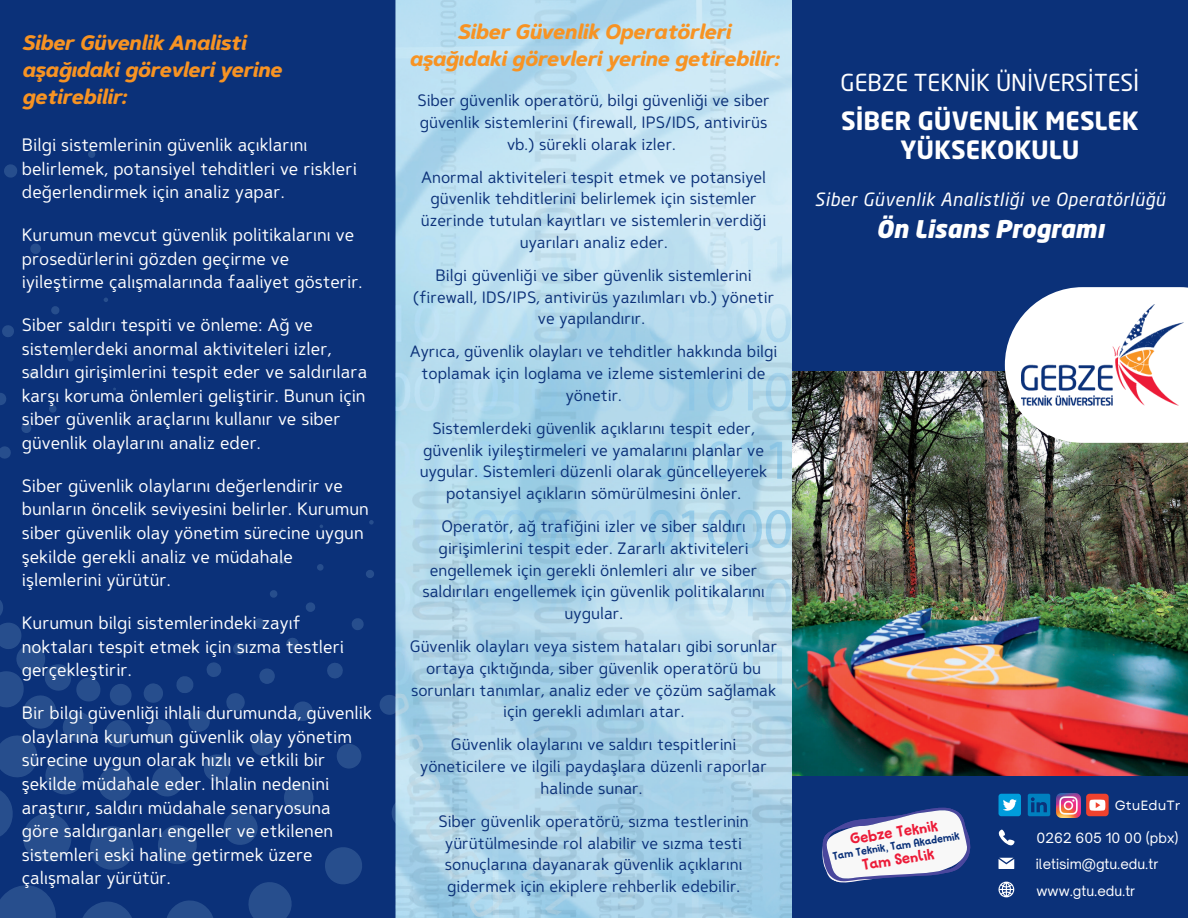
<style>
.page{position:relative;width:1188px;height:918px;background:#0b3179}
.page>*{position:absolute;margin:0;border:0;box-sizing:border-box;transform-origin:0 0}
.t1{font:24.9px/29.1px "Neo Sans Bold TR";color:#fff;text-align:center}
.t2{font:24px "Neo Sans Black Italic TR";color:#fff}
.t3{font:23.1px "Neo Sans TR";color:#fff}
.t4{font:italic 700 21px/27px "Caldina";letter-spacing:-.01em;color:#f79323}
.t5{font:18px/23.7px "Caldina";color:#fff}
.t6{font:18px "Neo Sans Italic TR";letter-spacing:.03em;color:#fff}
.t7{font:16.5px/21.8px "Caldina";color:#0b3179;text-align:center}
.t8{font:15.75px "Glitter Candy DEMO";color:#ec1b38}
.t9{font:13.5px "Open Sauce One";color:#fff}
.t10{font:13.35px "Garet";color:#fff}
.t11{font:11.25px "Glitter Candy DEMO";color:#0b3179}
</style>
<div class="page">
<img style="left:396px;top:0;width:396px;height:918px">
<svg style="left:30px;top:243px;width:11px;height:11px"></svg>
<svg style="left:97px;top:233px;width:6px;height:6px"></svg>
<svg style="left:158px;top:825px;width:39px;height:39px"></svg>
<svg style="left:223px;top:811px;width:35px;height:34px"></svg>
<svg style="left:284px;top:783px;width:29px;height:30px"></svg>
<svg style="left:337px;top:744px;width:24px;height:25px"></svg>
<svg style="left:379px;top:695px;width:21px;height:20px"></svg>
<svg style="left:410px;top:638px;width:17px;height:17px"></svg>
<div style="left:428px;top:577px;width:12px;height:11px;background:#aad2e6;border-radius:5px"></div>
<svg style="left:433px;top:514px;width:6px;height:6px"></svg>
<svg style="left:4px;top:164px;width:13px;height:14px"></svg>
<svg style="left:88px;top:150px;width:8px;height:8px"></svg>
<svg style="left:0;top:885px;width:56px;height:33px"></svg>
<svg style="left:83px;top:901px;width:49px;height:17px"></svg>
<svg style="left:167px;top:900px;width:46px;height:18px"></svg>
<svg style="left:248px;top:882px;width:44px;height:36px"></svg>
<svg style="left:325px;top:847px;width:37px;height:37px"></svg>
<svg style="left:392px;top:797px;width:31px;height:32px"></svg>
<svg style="left:446px;top:735px;width:26px;height:26px"></svg>
<svg style="left:484px;top:663px;width:22px;height:22px"></svg>
<svg style="left:508px;top:586px;width:14px;height:14px"></svg>
<svg style="left:513px;top:507px;width:8px;height:7px"></svg>
<svg style="left:2px;top:325px;width:12px;height:12px"></svg>
<svg style="left:51px;top:306px;width:8px;height:9px"></svg>
<svg style="left:104px;top:298px;width:4px;height:4px"></svg>
<svg style="left:152px;top:766px;width:31px;height:31px"></svg>
<svg style="left:204px;top:754px;width:27px;height:27px"></svg>
<svg style="left:251px;top:732px;width:24px;height:24px"></svg>
<svg style="left:293px;top:701px;width:20px;height:20px"></svg>
<svg style="left:327px;top:663px;width:16px;height:16px"></svg>
<svg style="left:352px;top:618px;width:12px;height:12px"></svg>
<div style="left:366px;top:570px;width:8px;height:8px;background:#274e8d;border-radius:50%"></div>
<svg style="left:369px;top:520px;width:5px;height:5px"></svg>
<svg style="left:0;top:393px;width:6px;height:12px"></svg>
<svg style="left:28px;top:370px;width:10px;height:10px"></svg>
<svg style="left:67px;top:355px;width:7px;height:7px"></svg>
<svg style="left:109px;top:348px;width:4px;height:4px"></svg>
<svg style="left:147px;top:719px;width:25px;height:25px"></svg>
<svg style="left:188px;top:710px;width:22px;height:22px"></svg>
<svg style="left:226px;top:693px;width:19px;height:19px"></svg>
<svg style="left:259px;top:668px;width:16px;height:16px"></svg>
<svg style="left:286px;top:638px;width:13px;height:12px"></svg>
<svg style="left:306px;top:602px;width:9px;height:10px"></svg>
<div style="left:317px;top:564px;width:7px;height:7px;background:#274e8d;border-radius:50%"></div>
<svg style="left:0;top:446px;width:11px;height:13px"></svg>
<svg style="left:21px;top:423px;width:10px;height:10px"></svg>
<svg style="left:49px;top:405px;width:8px;height:8px"></svg>
<svg style="left:80px;top:393px;width:5px;height:5px"></svg>
<svg style="left:0;top:600px;width:134px;height:270px"></svg>
<svg style="left:144px;top:683px;width:19px;height:20px"></svg>
<svg style="left:176px;top:676px;width:17px;height:17px"></svg>
<svg style="left:206px;top:662px;width:15px;height:15px"></svg>
<svg style="left:233px;top:643px;width:12px;height:12px"></svg>
<svg style="left:254px;top:618px;width:10px;height:10px"></svg>
<svg style="left:270px;top:590px;width:7px;height:8px"></svg>
<svg style="left:279px;top:559px;width:5px;height:6px"></svg>
<svg style="left:999px;top:858px;width:15px;height:11px"></svg>
<svg style="left:999px;top:882px;width:15px;height:15px"></svg>
<svg style="left:999px;top:830px;width:16px;height:15px"></svg>
<img style="left:792px;top:372px;width:396px;height:404px">
<svg style="left:1005px;top:287px;width:183px;height:156px;background:#d4d9e0"></svg>
<img style="left:1021px;top:304px;width:162px;height:101px">
<img style="left:1057px;top:794px;width:23px;height:23px">
<div style="left:999px;top:794px;width:22px;height:22px;background:#009ddc;border-radius:3px"></div>
<svg style="left:1003px;top:799px;width:14px;height:12px"></svg>
<svg style="left:1028px;top:794px;width:22px;height:22px"></svg>
<div style="left:1086px;top:794px;width:23px;height:22px;background:#ef422e;border-radius:3px"></div>
<svg style="left:1089px;top:800px;width:16px;height:11px"></svg>
<svg style="left:810px;top:767px;width:174px;height:116px"></svg>
<p class="t4" style="left:22px;top:29px;width:225px">Siber Güvenlik Analisti</p>
<p class="t4" style="left:22px;top:56px;width:261px">aşağıdaki görevleri yerine getirebilir:</p>
<p class="t5" style="left:22px;top:133px;width:337px">Bilgi sistemlerinin güvenlik açıklarını belirlemek, potansiyel tehditleri ve riskleri değerlendirmek için analiz yapar.</p>
<p class="t5" style="left:22px;top:223px;width:342px">Kurumun mevcut güvenlik politikalarını ve prosedürlerini gözden geçirme ve iyileştirme çalışmalarında faaliyet gösterir.</p>
<p class="t5" style="left:22px;top:313px;width:347px">Siber saldırı tespiti ve önleme: Ağ ve sistemlerdeki anormal aktiviteleri izler, saldırı girişimlerini tespit eder ve saldırılara karşı koruma önlemleri geliştirir. Bunun için siber güvenlik araçlarını kullanır ve siber güvenlik olaylarını analiz eder.</p>
<p class="t5" style="left:22px;top:474px;width:348px">Siber güvenlik olaylarını değerlendirir ve bunların öncelik seviyesini belirler. Kurumun siber güvenlik olay yönetim sürecine uygun şekilde gerekli analiz ve müdahale işlemlerini yürütür.</p>
<p class="t5" style="left:22px;top:611px;width:324px">Kurumun bilgi sistemlerindeki zayıf noktaları tespit etmek için sızma testleri gerçekleştirir.</p>
<p class="t5" style="left:22px;top:701px;width:352px">Bir bilgi güvenliği ihlali durumunda, güvenlik olaylarına kurumun güvenlik olay yönetim sürecine uygun olarak hızlı ve etkili bir şekilde müdahale eder. İhlalin nedenini araştırır, saldırı müdahale senaryosuna göre saldırganları engeller ve etkilenen sistemleri eski haline getirmek üzere çalışmalar yürütür.</p>
<p class="t4" style="left:409px;top:17px;width:371px;line-height:27.8px;text-align:center">Siber Güvenlik Operatörleri aşağıdaki görevleri yerine getirebilir:</p>
<p class="t7" style="left:417px;top:89px;width:354px">Siber güvenlik operatörü, bilgi güvenliği ve siber güvenlik sistemlerini (firewall, IPS/IDS, antivirüs vb.) sürekli olarak izler.</p>
<p class="t7" style="left:421px;top:166px;width:347px">Anormal aktiviteleri tespit etmek ve potansiyel güvenlik tehditlerini belirlemek için sistemler üzerinde tutulan kayıtları ve sistemlerin verdiği uyarıları analiz eder.</p>
<p class="t7" style="left:413px;top:264px;width:363px">Bilgi güvenliği ve siber güvenlik sistemlerini (firewall, IDS/IPS, antivirüs yazılımları vb.) yönetir ve yapılandırır.</p>
<p class="t7" style="left:410px;top:340px;width:369px">Ayrıca, güvenlik olayları ve tehditler hakkında bilgi toplamak için loglama ve izleme sistemlerini de yönetir.</p>
<p class="t7" style="left:420px;top:417px;width:349px">Sistemlerdeki güvenlik açıklarını tespit eder, güvenlik iyileştirmeleri ve yamalarını planlar ve uygular. Sistemleri düzenli olarak güncelleyerek potansiyel açıkların sömürülmesini önler.</p>
<p class="t7" style="left:422px;top:515px;width:344px">Operatör, ağ trafiğini izler ve siber saldırı girişimlerini tespit eder. Zararlı aktiviteleri engellemek için gerekli önlemleri alır ve siber saldırıları engellemek için güvenlik politikalarını uygular.</p>
<p class="t7" style="left:410px;top:635px;width:369px">Güvenlik olayları veya sistem hataları gibi sorunlar ortaya çıktığında, siber güvenlik operatörü bu sorunları tanımlar, analiz eder ve çözüm sağlamak için gerekli adımları atar.</p>
<p class="t7" style="left:420px;top:733px;width:348px">Güvenlik olaylarını ve saldırı tespitlerini yöneticilere ve ilgili paydaşlara düzenli raporlar halinde sunar.</p>
<p class="t7" style="left:439px;top:810px;width:312px">Siber güvenlik operatörü, sızma testlerinin yürütülmesinde rol alabilir ve sızma testi sonuçlarına dayanarak güvenlik açıklarını gidermek için ekiplere rehberlik edebilir.</p>
<p class="t8" style="left:849px;top:831px;width:90px;rotate:-9deg">Gebze Teknik</p>
<p class="t3" style="left:841px;top:69px;width:300px">GEBZE TEKNİK ÜNİVERSİTESİ</p>
<p class="t1" style="left:841px;top:105px;width:299px">SİBER GÜVENLİK MESLEK<br>YÜKSEKOKULU</p>
<p class="t6" style="left:815px;top:188px;width:352px">Siber Güvenlik Analistliği ve Operatörlüğü</p>
<p class="t2" style="left:876px;top:214px;width:229px">Ön Lisans Programı</p>
<p class="t10" style="left:1115px;top:795px;width:67px">GtuEduTr</p>
<p class="t9" style="left:1037px;top:830px;width:143px">0262 605 10 00 (pbx)</p>
<p class="t11" style="left:832px;top:850px;width:130px;rotate:-9deg">Tam Teknik, Tam Akademik</p>
<p class="t8" style="left:861px;top:857px;width:74px;rotate:-9deg">Tam Senlik</p>
<p class="t9" style="left:1036px;top:856px;width:124px">iletisim@gtu.edu.tr</p>
<p class="t9" style="left:1037px;top:882px;width:100px">www.gtu.edu.tr</p>
</div>
